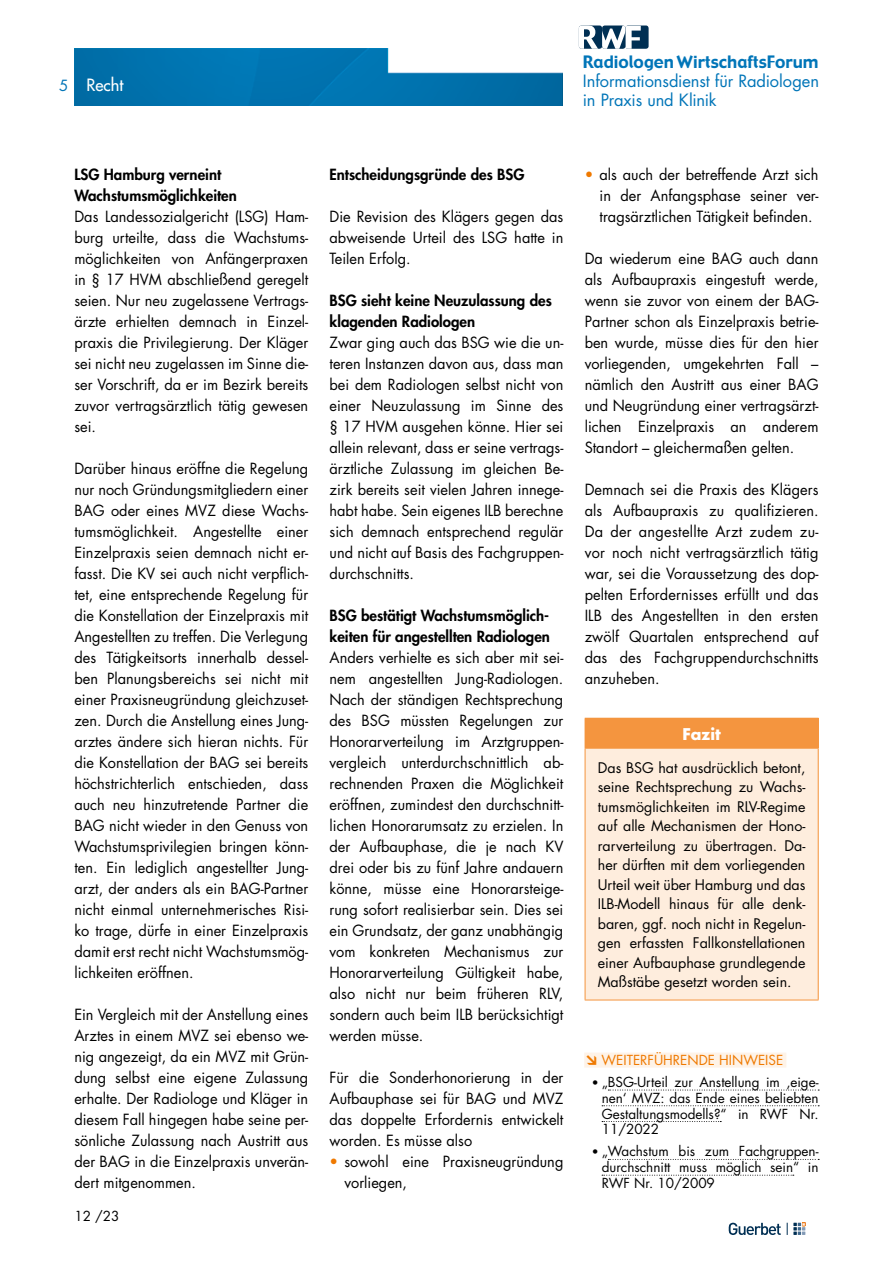
<style>
.page{position:relative;width:893px;height:1263px;background:#fff}
.page>*{position:absolute;margin:0;border:0;box-sizing:border-box;transform-origin:0 0}
.t1{font:16.65px "Gadget";color:#0075b8}
.t2{font:16.5px/18.8px "Futura Std";letter-spacing:-.005em;color:#0075b8}
.t3{font:500 16.5px "Futura Std";color:#fff}
.t4{font:700 15.75px "Futura Std";color:#fff}
.t5{font:15px/21px "Futura Std";color:#000;text-align:justify}
.t6{font:800 15px/21px "Futura Std";color:#000}
.t7{font:15px "Futura Std";color:#0074b7}
.t8{font:14.25px/19.5px "Futura Std";color:#000;text-align:justify}
.t9{font:13.5px/15.8px "Futura Std";color:#000;text-align:justify}
.t10{font:13.5px "Futura Std";color:#ef7900}
.s1{color:#ef7900}
.s2{font-family:"DIN Pro";font-weight:900}
.s3{font-family:"DIN Pro";font-weight:500}
</style>
<div class="page">
<svg style="left:729px;top:1223px;width:52px;height:12px"></svg>
<svg style="left:787px;top:1223px;width:18px;height:12px"></svg>
<div style="left:625px;top:26px;width:24px;height:23px;background:#002f53;border-radius:3px"></div>
<svg style="left:579px;top:26px;width:62px;height:23px"></svg>
<img style="left:74px;top:49px;width:489px;height:57px">
<div style="left:584px;top:1052px;width:202px;height:15px;background:#fef3e8"></div>
<svg style="left:608px;top:1090px;width:211px;height:1px"></svg>
<svg style="left:602px;top:1105px;width:217px;height:1px"></svg>
<svg style="left:602px;top:1121px;width:119px;height:1px"></svg>
<svg style="left:608px;top:1159px;width:211px;height:1px"></svg>
<svg style="left:602px;top:1175px;width:192px;height:1px"></svg>
<div style="left:585px;top:718px;width:233px;height:30px;background:#f4953f"></div>
<div style="left:585px;top:748px;width:233px;height:252px;background:#feeddd"></div>
<hr style="left:585px;top:718px;width:234px;height:1px;background:#f4953f">
<svg style="left:818px;top:719px;width:1px;height:29px"></svg>
<hr style="left:585px;top:748px;width:234px;height:1px;background:#f4953f">
<hr style="left:585px;top:749px;width:1px;height:251px;background:#f4953f">
<hr style="left:818px;top:749px;width:1px;height:251px;background:#f4953f">
<hr style="left:585px;top:1000px;width:234px;height:1px;background:#f4953f">
<p class="t7" style="left:59px;top:76px;width:11px">5</p>
<p class="t3" style="left:86px;top:74px;width:38px">Recht</p>
<p class="t1" style="left:583px;top:52px;width:237px">Radiologen WirtschaftsForum</p>
<p class="t2" style="left:583px;top:72px;width:238px">Informationsdienst für Radiologen in Praxis und Klinik</p>
<p class="t6" style="left:74px;top:164px;width:164px">LSG Hamburg verneint<br>Wachstumsmöglichkeiten</p>
<p class="t5" style="left:74px;top:206px;width:235px">Das Landessozialgericht (LSG) Ham&shy;burg urteilte, dass die Wachstums&shy;möglichkeiten von Anfängerpraxen in § 17 HVM abschließend geregelt seien. Nur neu zugelassene Vertrags&shy;ärzte erhielten demnach in Einzel&shy;praxis die Privilegierung. Der Kläger sei nicht neu zugelassen im Sinne die&shy;ser Vorschrift, da er im Bezirk bereits zuvor vertragsärztlich tätig gewesen sei.</p>
<p class="t5" style="left:74px;top:458px;width:235px">Darüber hinaus eröffne die Regelung nur noch Gründungsmitgliedern einer BAG oder eines MVZ diese Wachs&shy;tumsmöglichkeit. Angestellte einer Einzelpraxis seien demnach nicht er&shy;fasst. Die KV sei auch nicht verpflich&shy;tet, eine entsprechende Regelung für die Konstellation der Einzelpraxis mit Angestellten zu treffen. Die Verlegung des Tätigkeitsorts innerhalb dessel&shy;ben Planungsbereichs sei nicht mit einer Praxisneugründung gleichzuset&shy;zen. Durch die Anstellung eines Jung&shy;arztes ändere sich hieran nichts. Für die Konstellation der BAG sei bereits höchstrichterlich entschieden, dass auch neu hinzutretende Partner die BAG nicht wieder in den Genuss von Wachstumsprivilegien bringen könn&shy;ten. Ein lediglich angestellter Jung&shy;arzt, der anders als ein BAG-Partner nicht einmal unternehmerisches Risi&shy;ko trage, dürfe in einer Einzelpraxis damit erst recht nicht Wachstumsmög&shy;lichkeiten eröffnen.</p>
<p class="t5" style="left:74px;top:1004px;width:235px">Ein Vergleich mit der Anstellung eines Arztes in einem MVZ sei ebenso we&shy;nig angezeigt, da ein MVZ mit Grün&shy;dung selbst eine eigene Zulassung erhalte. Der Radiologe und Kläger in diesem Fall hingegen habe seine per&shy;sönliche Zulassung nach Austritt aus der BAG in die Einzelpraxis unverän&shy;dert mitgenommen.</p>
<p class="t9" style="left:74px;top:1208px;width:47px">12 /23</p>
<p class="t6" style="left:330px;top:164px;width:197px">Entscheidungsgründe des BSG</p>
<p class="t5" style="left:330px;top:206px;width:235px">Die Revision des Klägers gegen das abweisende Urteil des LSG hatte in Teilen Erfolg.</p>
<p class="t6" style="left:330px;top:290px;width:224px">BSG sieht keine Neuzulassung des klagenden Radiologen</p>
<p class="t5" style="left:330px;top:332px;width:235px">Zwar ging auch das BSG wie die un&shy;teren Instanzen davon aus, dass man bei dem Radiologen selbst nicht von einer Neuzulassung im Sinne des § 17 HVM ausgehen könne. Hier sei allein relevant, dass er seine vertrags&shy;ärztliche Zulassung im gleichen Be&shy;zirk bereits seit vielen Jahren innege&shy;habt habe. Sein eigenes ILB berechne sich demnach entsprechend regulär und nicht auf Basis des Fachgruppen&shy;durchschnitts.</p>
<p class="t6" style="left:330px;top:605px;width:222px">BSG bestätigt Wachstumsmöglich&shy;keiten für angestellten Radiologen</p>
<p class="t5" style="left:330px;top:647px;width:235px">Anders verhielte es sich aber mit sei&shy;nem angestellten Jung-Radiologen.<br>Nach der ständigen Rechtsprechung des BSG müssten Regelungen zur Honorarverteilung im Arztgruppen&shy;vergleich unterdurchschnittlich ab&shy;rechnenden Praxen die Möglichkeit eröffnen, zumindest den durchschnitt&shy;lichen Honorarumsatz zu erzielen. In der Aufbauphase, die je nach KV drei oder bis zu fünf Jahre andauern könne, müsse eine Honorarsteige&shy;rung sofort realisierbar sein. Dies sei ein Grundsatz, der ganz unabhängig vom konkreten Mechanismus zur Honorarverteilung Gültigkeit habe, also nicht nur beim früheren RLV, sondern auch beim ILB berücksichtigt werden müsse.</p>
<p class="t5" style="left:330px;top:1067px;width:235px">Für die Sonderhonorierung in der Aufbauphase sei für BAG und MVZ das doppelte Erfordernis entwickelt worden. Es müsse also</p>
<p class="t5" style="left:344px;top:1151px;width:220px;text-indent:-15px"><span class="s1">•</span> sowohl eine Praxisneugründung vorliegen,</p>
<p class="t5" style="left:600px;top:164px;width:220px;text-indent:-15px"><span class="s1">•</span> als auch der betreffende Arzt sich in der Anfangsphase seiner ver&shy;tragsärztlichen Tätigkeit befinden.</p>
<p class="t5" style="left:585px;top:248px;width:235px">Da wiederum eine BAG auch dann als Aufbaupraxis eingestuft werde, wenn sie zuvor von einem der BAG-Partner schon als Einzelpraxis betrie&shy;ben wurde, müsse dies für den hier vorliegenden, umgekehrten Fall – nämlich den Austritt aus einer BAG und Neugründung einer vertragsärzt&shy;lichen Einzelpraxis an anderem Standort – gleichermaßen gelten.</p>
<p class="t5" style="left:585px;top:479px;width:235px">Demnach sei die Praxis des Klägers als Aufbaupraxis zu qualifizieren.<br>Da der angestellte Arzt zudem zu&shy;vor noch nicht vertragsärztlich tätig war, sei die Voraussetzung des dop&shy;pelten Erfordernisses erfüllt und das ILB des Angestellten in den ersten zwölf Quartalen entsprechend auf das des Fachgruppendurchschnitts anzuheben.</p>
<p class="t4" style="left:682px;top:723px;width:40px">Fazit</p>
<p class="t8" style="left:598px;top:758px;width:209px">Das BSG hat ausdrücklich betont, seine Rechtsprechung zu Wachs&shy;tumsmöglichkeiten im RLV-Regime auf alle Mechanismen der Hono&shy;rarverteilung zu übertragen. Da&shy;her dürften mit dem vorliegenden Urteil weit über Hamburg und das ILB-Modell hinaus für alle denk&shy;baren, ggf. noch nicht in Regelun&shy;gen erfassten Fallkonstellationen einer Aufbauphase grundlegende Maßstäbe gesetzt worden sein.</p>
<p class="t10" style="left:585px;top:1051px;width:200px"><span class="s2">↘</span> WEITERFÜHRENDE HINWEISE</p>
<p class="t9" style="left:602px;top:1074px;width:218px;text-indent:-10px"><span class="s3">•</span> „BSG-Urteil zur Anstellung im ‚eige&shy;nen‘ MVZ: das Ende eines beliebten Gestaltungsmodells?“ in RWF Nr.<br>11/2022</p>
<p class="t9" style="left:602px;top:1144px;width:218px;text-indent:-10px"><span class="s3">•</span> „Wachstum bis zum Fachgruppen&shy;durchschnitt muss möglich sein“ in RWF Nr. 10/2009</p>
</div>
